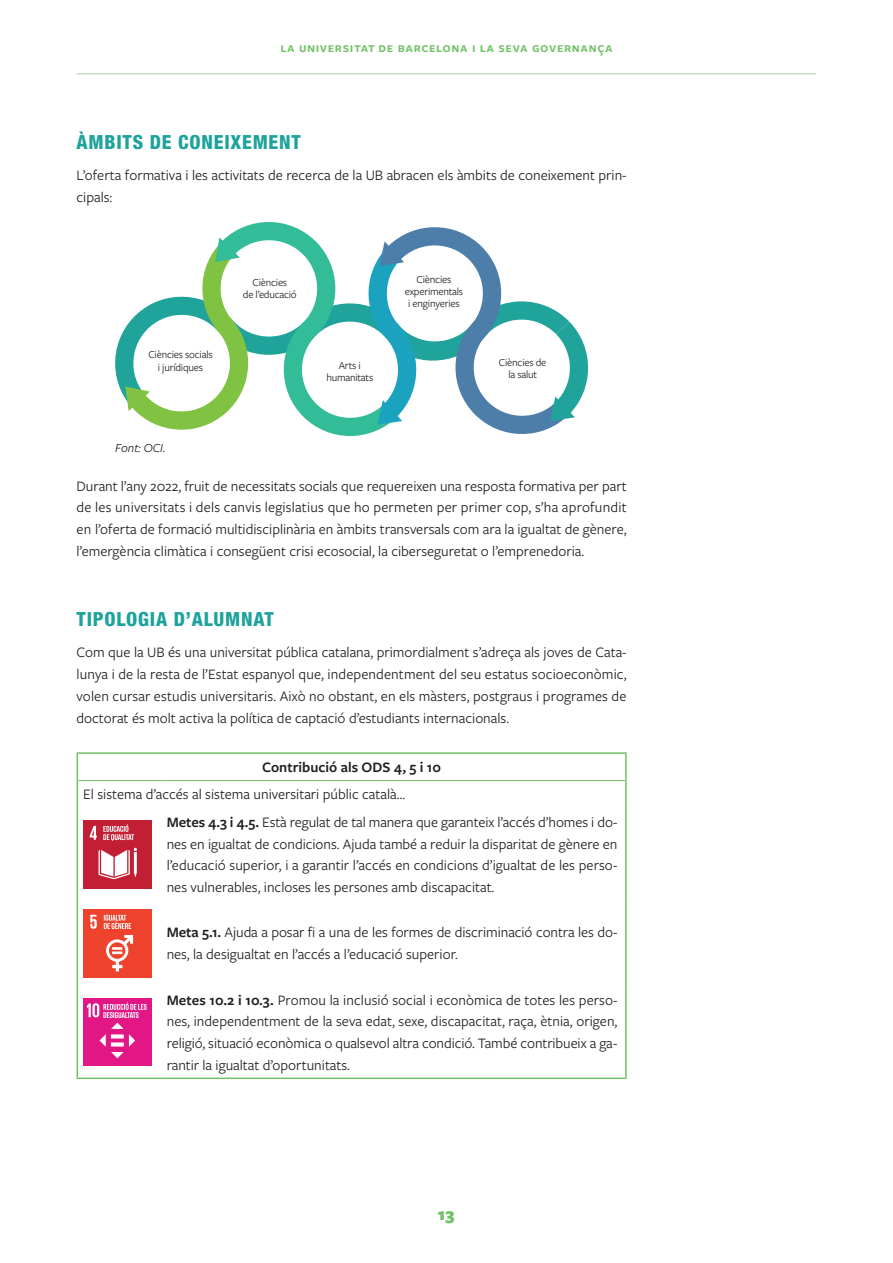
<style>
.page{position:relative;width:893px;height:1263px;background:#fff}
.page>*{position:absolute;margin:0;border:0;box-sizing:border-box;transform-origin:0 0}
.ladillo_1{font:800 condensed 19.5px "Helvetica Neue LT Std";letter-spacing:.04em;color:#1da39c}
.t1{font:900 18px "Freight Sans Pro";color:#71c167}
.Text_general{font:15px/21.8px "Freight Sans Pro";color:#231f20;text-align:justify}
.tit_ODS{font:600 15px "Freight Sans Pro";color:#231f20}
.t2{font:600 14.25px "Freight Sans Pro";letter-spacing:.04em;color:#71c167}
.Font_taula{font:italic 12.75px "Freight Sans Pro";color:#231f20}
.t3{font:11.1px/12.3px "Freight Sans Pro";letter-spacing:-.02em;color:#231f20;text-align:center}
.s1{font-weight:600}
</style>
<div class="page">
<hr style="left:77px;top:73px;width:739px;height:2px;background:#c6e2bd">
<svg style="left:115px;top:222px;width:474px;height:214px"></svg>
<hr style="left:77px;top:752px;width:84px;height:2px;background:#71c167">
<hr style="left:161px;top:752px;width:466px;height:2px;background:#71c167">
<hr style="left:625px;top:754px;width:2px;height:26px;background:#71c167">
<svg style="left:77px;top:754px;width:1px;height:54px"></svg>
<hr style="left:625px;top:780px;width:2px;height:28px;background:#71c167">
<hr style="left:77px;top:808px;width:1px;height:92px;background:#71c167">
<hr style="left:625px;top:808px;width:2px;height:92px;background:#71c167">
<hr style="left:77px;top:900px;width:1px;height:85px;background:#71c167">
<hr style="left:625px;top:900px;width:2px;height:85px;background:#71c167">
<hr style="left:77px;top:985px;width:1px;height:92px;background:#71c167">
<hr style="left:625px;top:985px;width:2px;height:92px;background:#71c167">
<hr style="left:77px;top:1077px;width:84px;height:2px;background:#71c167">
<hr style="left:161px;top:1077px;width:466px;height:2px;background:#71c167">
<hr style="left:78px;top:780px;width:83px;height:1px;background:#71c167">
<hr style="left:161px;top:780px;width:464px;height:1px;background:#71c167">
<div style="left:83px;top:820px;width:68px;height:68px;background:#c31f34"></div>
<svg style="left:99px;top:848px;width:38px;height:31px"></svg>
<svg style="left:90px;top:826px;width:7px;height:14px"></svg>
<svg style="left:103px;top:824px;width:31px;height:17px"></svg>
<div style="left:83px;top:909px;width:68px;height:68px;background:#ee422c"></div>
<svg style="left:106px;top:935px;width:27px;height:36px"></svg>
<svg style="left:90px;top:915px;width:7px;height:14px"></svg>
<svg style="left:104px;top:915px;width:27px;height:14px"></svg>
<div style="left:83px;top:998px;width:68px;height:68px;background:#e21684"></div>
<svg style="left:87px;top:1002px;width:60px;height:56px"></svg>
<p class="t2" style="left:280px;top:38px;width:334px">la universitat de barcelona i la seva governança</p>
<p class="ladillo_1" style="left:77px;top:130px;width:226px">ÀMBITS DE CONEIXEMENT</p>
<p class="Text_general" style="left:77px;top:164px;width:552px">L’oferta formativa i les activitats de recerca de la UB abracen els àmbits de coneixement prin&shy;cipals:</p>
<p class="t3" style="left:243px;top:276px;width:55px">Ciències<br>de l’educació</p>
<p class="t3" style="left:405px;top:272px;width:60px">Ciències experimentals i enginyeries</p>
<p class="t3" style="left:148px;top:348px;width:66px">Ciències socials i jurídiques</p>
<p class="t3" style="left:499px;top:356px;width:49px">Ciències de la salut</p>
<p class="t3" style="left:326px;top:358px;width:48px">Arts i humanitats</p>
<p class="Font_taula" style="left:115px;top:439px;width:52px">Font: OCI.</p>
<p class="Text_general" style="left:77px;top:474px;width:552px">Durant l’any 2022, fruit de necessitats socials que requereixen una resposta formativa per part de les universitats i dels canvis legislatius que ho permeten per primer cop, s’ha aprofundit en l’oferta de formació multidisciplinària en àmbits transversals com ara la igualtat de gènere, l’emergència climàtica i consegüent crisi ecosocial, la ciberseguretat o l’emprenedoria.</p>
<p class="ladillo_1" style="left:77px;top:607px;width:199px">TIPOLOGIA D’ALUMNAT</p>
<p class="Text_general" style="left:77px;top:641px;width:552px">Com que la UB és una universitat pública catalana, primordialment s’adreça als joves de Cata&shy;lunya i de la resta de l’Estat espanyol que, independentment del seu estatus socioeconòmic, volen cursar estudis universitaris. Això no obstant, en els màsters, postgraus i programes de doctorat és molt activa la política de captació d’estudiants internacionals.</p>
<p class="tit_ODS" style="left:262px;top:757px;width:180px">Contribució als ODS 4, 5 i 10</p>
<p class="Text_general" style="left:83px;top:783px;width:323px">El sistema d’accés al sistema universitari públic català…</p>
<p class="Text_general" style="left:167px;top:810px;width:452px"><span class="s1">Metes 4.3 i 4.5.</span> Està regulat de tal manera que garanteix l’accés d’homes i do&shy;nes en igualtat de condicions. Ajuda també a reduir la disparitat de gènere en l’educació superior, i a garantir l’accés en condicions d’igualtat de les perso&shy;nes vulnerables, incloses les persones amb discapacitat.</p>
<p class="Text_general" style="left:167px;top:921px;width:452px"><span class="s1">Meta 5.1.</span> Ajuda a posar fi a una de les formes de discriminació contra les do&shy;nes, la desigualtat en l’accés a l’educació superior.</p>
<p class="Text_general" style="left:167px;top:988px;width:452px"><span class="s1">Metes 10.2 i 10.3.</span> Promou la inclusió social i econòmica de totes les perso&shy;nes, independentment de la seva edat, sexe, discapacitat, raça, ètnia, origen, religió, situació econòmica o qualsevol altra condició. També contribueix a ga&shy;rantir la igualtat d’oportunitats.</p>
<p class="t1" style="left:438px;top:1201px;width:18px">13</p>
</div>
